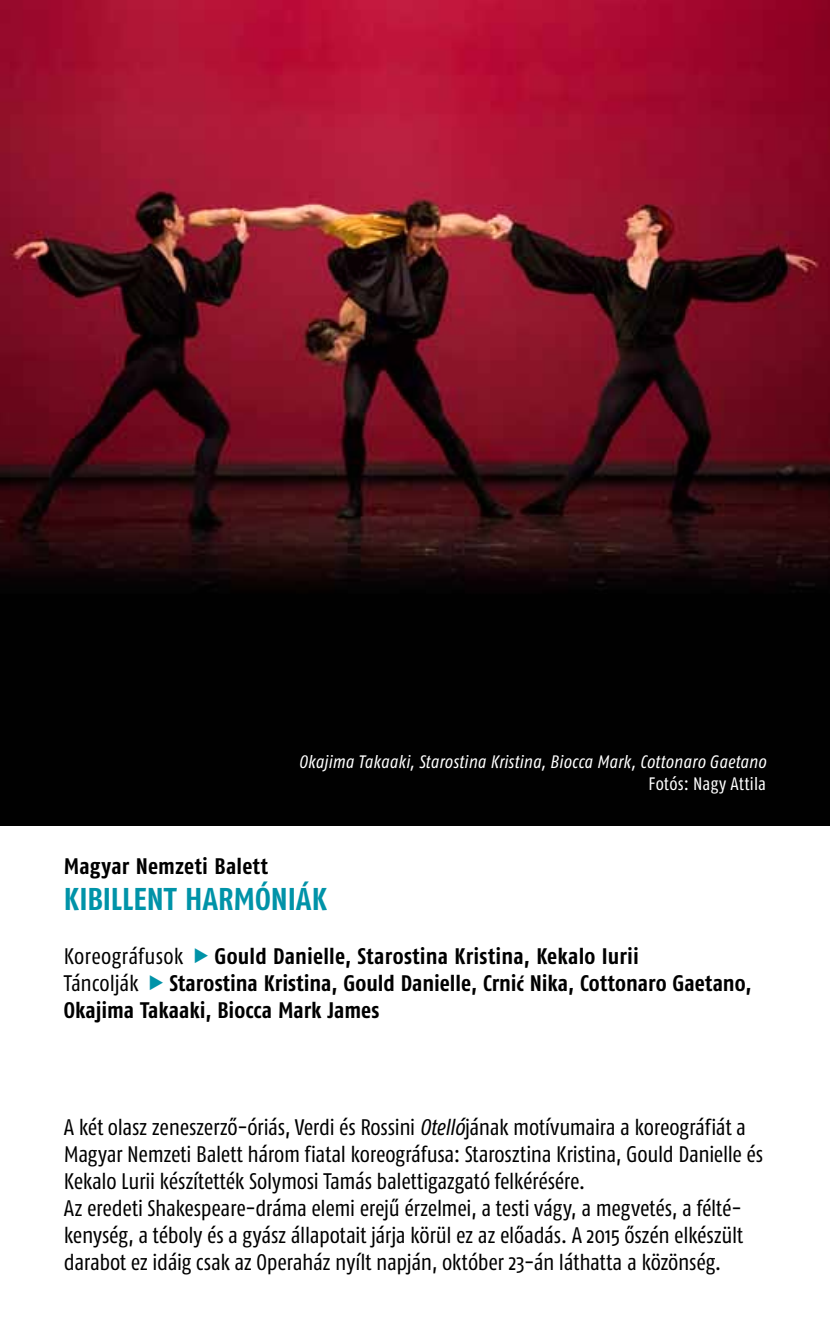
<style>
.page{position:relative;width:830px;height:1340px;background:#fff}
.page>*{position:absolute;margin:0;border:0;box-sizing:border-box;transform-origin:0 0}
.t1{font:700 31.5px "Fago Co";letter-spacing:.005em;color:#0093a8}
.t2{font:condensed 22.5px/27px "Fago Pro";letter-spacing:-.015em;color:#000}
.t3{font:700 22.5px/27px "Fago Co";color:#000}
.t4{font:italic condensed 18px "Fago Pro";letter-spacing:.005em;color:#fff}
.t5{font:condensed 18px "Fago Pro";letter-spacing:.02em;color:#fff}
.s1{font-family:"Fago Pro";font-weight:400;font-stretch:condensed}
.s2{color:#0093a8}
.s3{font-family:"Myriad Pro";font-stretch:condensed}
.s4{font-style:italic}
</style>
<div class="page">
<img style="left:1px;top:0;width:828px;height:825px">
<img style="left:0;top:0;width:1px;height:1339px">
<p class="t4" style="left:298px;top:750px;width:468px">Okajima Takaaki, Starostina Kristina, Biocca Mark, Cottonaro Gaetano</p>
<p class="t5" style="left:648px;top:773px;width:119px">Fotós: Nagy Attila</p>
<p class="t3" style="left:64px;top:852px;width:206px">Magyar Nemzeti Balett</p>
<h1 class="t1" style="left:64px;top:880px;width:262px">Kibillent harmóniák</h1>
<p class="t3" style="left:64px;top:942px;width:689px"><span class="s1">Koreográfusok</span> <span class="s2">◆</span> Gould Danielle, Starostina Kristina, Kekalo Iurii<br><span class="s1">Táncolják</span> <span class="s2">◆</span> Starostina Kristina, Gould Danielle, Crni<span class="s3">ć</span> Nika, Cottonaro Gaetano,<br>Okajima Takaaki, Biocca Mark James</p>
<p class="t2" style="left:64px;top:1113px;width:700px">A két olasz zeneszerző-óriás, Verdi és Rossini <span class="s4">Otelló</span>jának motívumaira a koreográfiát a Magyar Nemzeti Balett három fiatal koreográfusa: Starosztina Kristina, Gould Danielle és Kekalo Lurii készítették Solymosi Tamás balettigazgató felkérésére.<br>Az eredeti Shakespeare-dráma elemi erejű érzelmei, a testi vágy, a megvetés, a félté&shy;kenység, a téboly és a gyász állapotait járja körül ez az előadás. A 2015 őszén elkészült darabot ez idáig csak az Operaház nyílt napján, október 23-án láthatta a közönség.</p>
</div>
